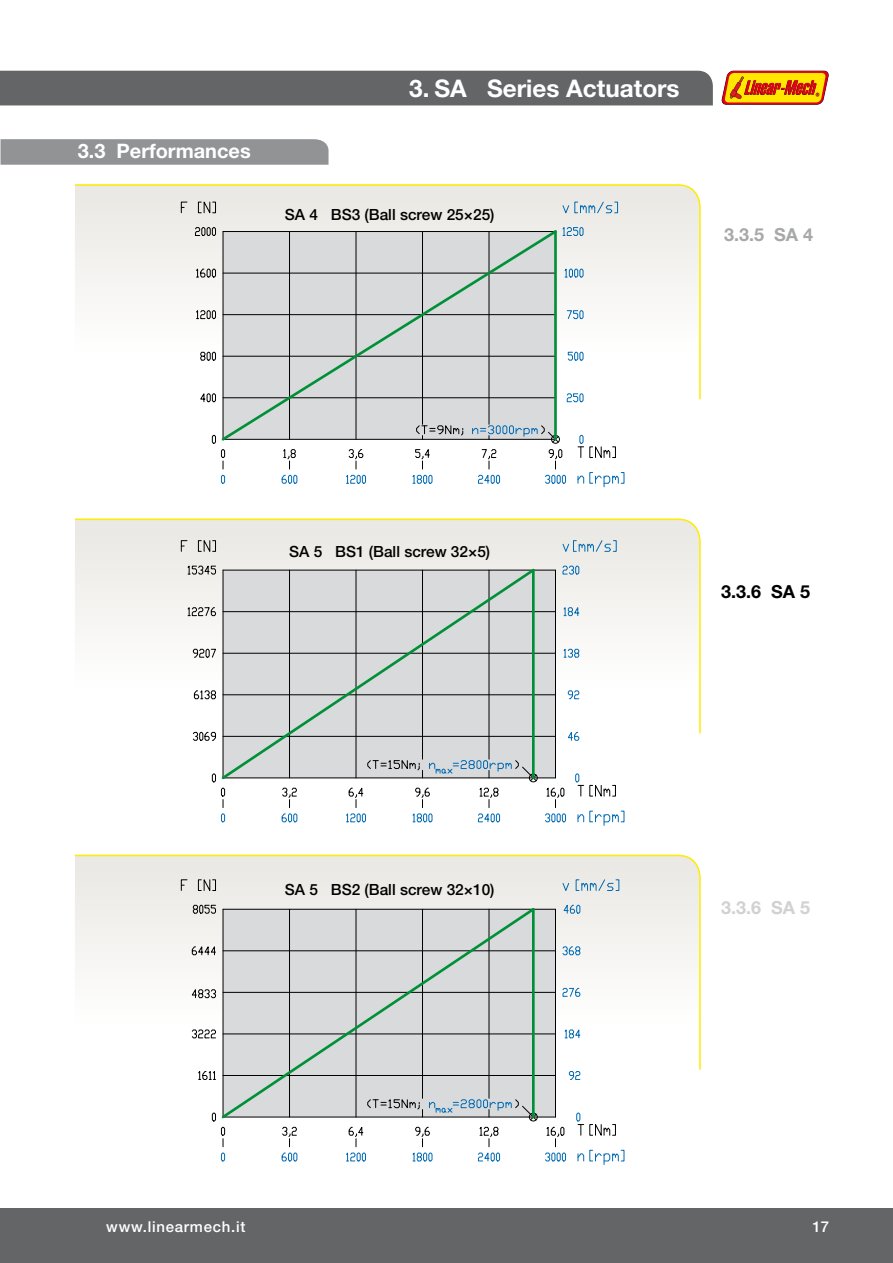
<style>
.page{position:relative;width:893px;height:1263px;background:#fff}
.page>*{position:absolute;margin:0;border:0;box-sizing:border-box;transform-origin:0 0}
.t1{font:700 24.3px "Helvetica Neue LT Std";color:#fff}
.t2{font:700 19.95px "Helvetica Neue LT Std";color:#fff}
.t3{font:700 18px "Helvetica Neue LT Std";color:#000}
.t4{font:700 18px "Helvetica Neue LT Std";color:#a7a8aa}
.t5{font:700 18px "Helvetica Neue LT Std";color:#d0d1d2}
.t6{font:500 15.45px "Helvetica Neue LT Std";color:#000}
.t7{font:500 15px "Helvetica Neue LT Std";letter-spacing:.05em;color:#fff}
</style>
<div class="page">
<div style="left:0;top:1209px;width:892px;height:54px;background:#646567"></div>
<div style="left:0;top:71px;width:713px;height:34px;background:#646567"></div>
<svg style="left:721px;top:71px;width:108px;height:34px;background:#e7901a"></svg>
<svg style="left:74px;top:854px;width:627px;height:216px"></svg>
<svg style="left:74px;top:518px;width:627px;height:216px"></svg>
<svg style="left:74px;top:184px;width:627px;height:216px"></svg>
<svg style="left:562px;top:205px;width:8px;height:10px"></svg>
<svg style="left:580px;top:201px;width:33px;height:13px"></svg>
<div style="left:614px;top:202px;width:4px;height:11px;border:1px solid #006ab3"></div>
<svg style="left:578px;top:435px;width:6px;height:22px"></svg>
<svg style="left:595px;top:446px;width:15px;height:12px"></svg>
<div style="left:612px;top:446px;width:4px;height:12px;border:1px solid #000"></div>
<svg style="left:181px;top:201px;width:7px;height:12px"></svg>
<div style="left:198px;top:202px;width:4px;height:11px;border:1px solid #000"></div>
<svg style="left:203px;top:199px;width:7px;height:16px"></svg>
<div style="left:212px;top:202px;width:4px;height:11px;border:1px solid #000"></div>
<div style="left:551px;top:435px;width:9px;height:9px;border:1px solid #000;border-radius:50%"></div>
<svg style="left:212px;top:435px;width:13px;height:34px"></svg>
<svg style="left:577px;top:475px;width:7px;height:9px"></svg>
<svg style="left:281px;top:475px;width:17px;height:9px"></svg>
<svg style="left:545px;top:475px;width:21px;height:9px"></svg>
<svg style="left:221px;top:475px;width:4px;height:9px"></svg>
<svg style="left:219px;top:228px;width:340px;height:215px;background:#ced1d0"></svg>
<hr style="left:554px;top:231px;width:3px;height:208px;background:#009037">
<svg style="left:283px;top:449px;width:13px;height:20px"></svg>
<svg style="left:346px;top:449px;width:20px;height:35px"></svg>
<svg style="left:412px;top:449px;width:21px;height:35px"></svg>
<svg style="left:477px;top:449px;width:23px;height:35px"></svg>
<svg style="left:548px;top:449px;width:14px;height:20px"></svg>
<svg style="left:194px;top:227px;width:22px;height:9px"></svg>
<svg style="left:196px;top:309px;width:20px;height:11px"></svg>
<svg style="left:196px;top:267px;width:20px;height:11px"></svg>
<svg style="left:200px;top:352px;width:16px;height:9px"></svg>
<svg style="left:200px;top:391px;width:16px;height:12px"></svg>
<svg style="left:562px;top:226px;width:22px;height:10px"></svg>
<svg style="left:564px;top:267px;width:20px;height:11px"></svg>
<svg style="left:566px;top:310px;width:18px;height:10px"></svg>
<svg style="left:567px;top:352px;width:17px;height:9px"></svg>
<svg style="left:566px;top:393px;width:18px;height:10px"></svg>
<svg style="left:595px;top:472px;width:29px;height:15px"></svg>
<svg style="left:472px;top:425px;width:87px;height:18px"></svg>
<svg style="left:416px;top:424px;width:47px;height:15px"></svg>
<div style="left:223px;top:570px;width:332px;height:208px;background:#d9dadb"></div>
<svg style="left:562px;top:543px;width:8px;height:10px"></svg>
<div style="left:573px;top:540px;width:4px;height:12px;border:1px solid #006ab3"></div>
<svg style="left:578px;top:540px;width:33px;height:12px"></svg>
<div style="left:613px;top:540px;width:4px;height:12px;border:1px solid #006ab3"></div>
<hr style="left:223px;top:694px;width:332px;height:1px;background:#000">
<hr style="left:223px;top:570px;width:332px;height:1px;background:#000">
<hr style="left:555px;top:570px;width:1px;height:208px;background:#000">
<hr style="left:223px;top:736px;width:332px;height:1px;background:#000">
<hr style="left:223px;top:653px;width:332px;height:1px;background:#000">
<hr style="left:223px;top:611px;width:332px;height:1px;background:#000">
<svg style="left:575px;top:773px;width:9px;height:23px"></svg>
<svg style="left:595px;top:785px;width:15px;height:12px"></svg>
<div style="left:612px;top:785px;width:4px;height:11px;border:1px solid #000"></div>
<svg style="left:181px;top:540px;width:7px;height:12px"></svg>
<div style="left:198px;top:540px;width:4px;height:12px;border:1px solid #000"></div>
<svg style="left:203px;top:538px;width:7px;height:16px"></svg>
<div style="left:212px;top:540px;width:4px;height:12px;border:1px solid #000"></div>
<div style="left:529px;top:774px;width:9px;height:8px;border:1px solid #000;border-radius:50%"></div>
<hr style="left:223px;top:777px;width:332px;height:1px;background:#000">
<svg style="left:577px;top:814px;width:7px;height:8px"></svg>
<svg style="left:212px;top:773px;width:13px;height:50px"></svg>
<svg style="left:219px;top:566px;width:318px;height:215px"></svg>
<svg style="left:187px;top:564px;width:29px;height:11px"></svg>
<svg style="left:193px;top:649px;width:23px;height:9px"></svg>
<svg style="left:187px;top:606px;width:29px;height:10px"></svg>
<svg style="left:194px;top:689px;width:22px;height:11px"></svg>
<svg style="left:192px;top:732px;width:24px;height:9px"></svg>
<svg style="left:281px;top:787px;width:17px;height:36px"></svg>
<svg style="left:545px;top:787px;width:21px;height:36px"></svg>
<svg style="left:562px;top:565px;width:17px;height:10px"></svg>
<svg style="left:563px;top:605px;width:16px;height:11px"></svg>
<svg style="left:563px;top:647px;width:16px;height:11px"></svg>
<svg style="left:568px;top:690px;width:11px;height:9px"></svg>
<svg style="left:567px;top:730px;width:12px;height:11px"></svg>
<svg style="left:595px;top:811px;width:29px;height:14px"></svg>
<svg style="left:346px;top:758px;width:191px;height:65px"></svg>
<div style="left:223px;top:909px;width:332px;height:208px;background:#d9dadb"></div>
<svg style="left:562px;top:882px;width:8px;height:10px"></svg>
<svg style="left:576px;top:879px;width:43px;height:12px"></svg>
<hr style="left:223px;top:1034px;width:332px;height:1px;background:#000">
<hr style="left:223px;top:909px;width:332px;height:1px;background:#000">
<hr style="left:555px;top:909px;width:1px;height:208px;background:#000">
<hr style="left:223px;top:1075px;width:332px;height:1px;background:#000">
<hr style="left:223px;top:992px;width:332px;height:1px;background:#000">
<hr style="left:223px;top:950px;width:332px;height:1px;background:#000">
<svg style="left:576px;top:1112px;width:8px;height:23px"></svg>
<svg style="left:595px;top:1124px;width:15px;height:12px"></svg>
<div style="left:612px;top:1124px;width:4px;height:11px;border:1px solid #000"></div>
<svg style="left:181px;top:879px;width:7px;height:12px"></svg>
<div style="left:198px;top:879px;width:4px;height:12px;border:1px solid #000"></div>
<svg style="left:203px;top:877px;width:7px;height:16px"></svg>
<div style="left:212px;top:879px;width:4px;height:12px;border:1px solid #000"></div>
<div style="left:529px;top:1113px;width:9px;height:8px;border:1px solid #000;border-radius:50%"></div>
<hr style="left:223px;top:1117px;width:332px;height:1px;background:#000">
<svg style="left:577px;top:1153px;width:7px;height:8px"></svg>
<svg style="left:212px;top:1112px;width:13px;height:50px"></svg>
<svg style="left:219px;top:905px;width:318px;height:216px"></svg>
<svg style="left:281px;top:1127px;width:17px;height:35px"></svg>
<svg style="left:545px;top:1126px;width:21px;height:36px"></svg>
<svg style="left:193px;top:904px;width:23px;height:10px"></svg>
<svg style="left:191px;top:987px;width:25px;height:11px"></svg>
<svg style="left:192px;top:944px;width:24px;height:11px"></svg>
<svg style="left:191px;top:1029px;width:25px;height:9px"></svg>
<svg style="left:198px;top:1069px;width:18px;height:11px"></svg>
<svg style="left:563px;top:903px;width:18px;height:11px"></svg>
<svg style="left:562px;top:946px;width:19px;height:10px"></svg>
<svg style="left:562px;top:988px;width:19px;height:9px"></svg>
<svg style="left:564px;top:1027px;width:17px;height:12px"></svg>
<svg style="left:569px;top:1071px;width:12px;height:9px"></svg>
<svg style="left:595px;top:1150px;width:29px;height:14px"></svg>
<svg style="left:346px;top:1097px;width:191px;height:65px"></svg>
<svg style="left:1px;top:139px;width:328px;height:26px;background:#949597"></svg>
<p class="t2" style="left:78px;top:139px;width:174px">3.3 Performances</p>
<h1 class="t1" style="left:409px;top:73px;width:272px">3. SA Series Actuators</h1>
<p class="t6" style="left:285px;top:206px;width:211px">SA 4 BS3 (Ball screw 25×25)</p>
<p class="t4" style="left:724px;top:224px;width:91px">3.3.5 SA 4</p>
<p class="t6" style="left:289px;top:543px;width:203px">SA 5 BS1 (Ball screw 32×5)</p>
<p class="t6" style="left:285px;top:881px;width:211px">SA 5 BS2 (Ball screw 32×10)</p>
<p class="t3" style="left:721px;top:580px;width:91px">3.3.6 SA 5</p>
<p class="t5" style="left:721px;top:897px;width:91px">3.3.6 SA 5</p>
<p class="t7" style="left:106px;top:1218px;width:141px">www.linearmech.it</p>
<p class="t7" style="left:812px;top:1218px;width:18px">17</p>
</div>
